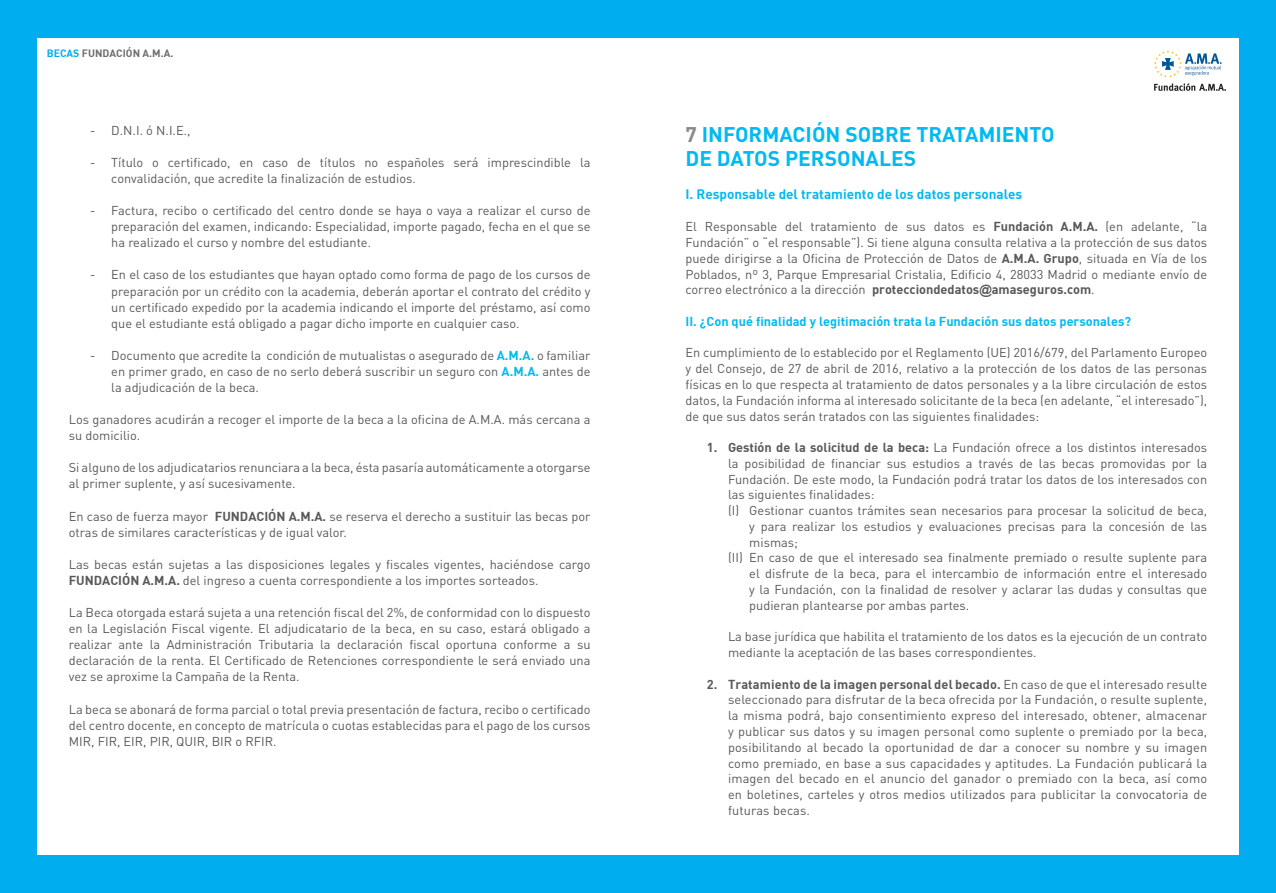
<style>
.page{position:relative;width:1276px;height:893px;background:#fff}
.page>*{position:absolute;margin:0;border:0;box-sizing:border-box;transform-origin:0 0}
.t1{font:700 21px "DIN";color:#00baf1}
.t2{font:13.5px "DIN Bold";color:#00baf1}
.t3{font:12.75px/15.8px "DIN";color:#57585a;text-align:justify}
.t4{font:12.75px "DIN Bold";color:#00baf1}
.t5{font:10.5px "DIN Bold";color:#6c6d70}
.s1{color:#00aeef}
.s2{font-family:"DIN Bold";color:#00baf1}
.s3{font-family:"DIN Bold"}
.s4{color:#87898c}
.s5{font-family:"Arial";font-weight:700}
</style>
<div class="page">
<div style="left:0;top:0;width:639px;height:893px;background:#00aeef"></div>
<div style="left:639px;top:0;width:637px;height:893px;background:#00aeef"></div>
<div style="left:675px;top:38px;width:563px;height:817px;background:#fff"></div>
<div style="left:38px;top:38px;width:649px;height:817px;background:#fff"></div>
<svg style="left:1154px;top:51px;width:67px;height:26px"></svg>
<svg style="left:1154px;top:83px;width:72px;height:8px"></svg>
<p class="t5" style="left:47px;top:47px;width:128px"><span class="s1">BECAS</span> FUNDACIÓN A.M.A.</p>
<p class="t3" style="left:90px;top:122px;width:102px">- D.N.I. ó N.I.E.,</p>
<p class="t3" style="left:111px;top:154px;width:481px;text-indent:-21px">- Título o certificado, en caso de títulos no españoles será imprescindible la convalidación, que acredite la finalización de estudios.</p>
<p class="t3" style="left:111px;top:202px;width:481px;text-indent:-21px">- Factura, recibo o certificado del centro donde se haya o vaya a realizar el curso de preparación del examen, indicando: Especialidad, importe pagado, fecha en el que se ha realizado el curso y nombre del estudiante.</p>
<p class="t3" style="left:111px;top:267px;width:481px;text-indent:-21px">- En el caso de los estudiantes que hayan optado como forma de pago de los cursos de preparación por un crédito con la academia, deberán aportar el contrato del crédito y un certificado expedido por la academia indicando el importe del préstamo, así como que el estudiante está obligado a pagar dicho importe en cualquier caso.</p>
<p class="t3" style="left:111px;top:347px;width:481px;text-indent:-21px">- Documento que acredite la condición de mutualistas o asegurado de <span class="s2">A.M.A.</span> o familiar en primer grado, en caso de no serlo deberá suscribir un seguro con <span class="s2">A.M.A.</span> antes de la adjudicación de la beca.</p>
<p class="t3" style="left:69px;top:411px;width:523px">Los ganadores acudirán a recoger el importe de la beca a la oficina de A.M.A. más cercana a su domicilio.</p>
<p class="t3" style="left:69px;top:459px;width:523px">Si alguno de los adjudicatarios renunciara a la beca, ésta pasaría automáticamente a otorgarse al primer suplente, y así sucesivamente.</p>
<p class="t3" style="left:69px;top:508px;width:523px">En caso de fuerza mayor <span class="s3">FUNDACIÓN A.M.A.</span> se reserva el derecho a sustituir las becas por otras de similares características y de igual valor.</p>
<p class="t3" style="left:69px;top:556px;width:523px">Las becas están sujetas a las disposiciones legales y fiscales vigentes, haciéndose cargo<br><span class="s3">FUNDACIÓN A.M.A.</span> del ingreso a cuenta correspondiente a los importes sorteados.</p>
<p class="t3" style="left:69px;top:604px;width:523px">La Beca otorgada estará sujeta a una retención fiscal del 2%, de conformidad con lo dispuesto en la Legislación Fiscal vigente. El adjudicatario de la beca, en su caso, estará obligado a realizar ante la Administración Tributaria la declaración fiscal oportuna conforme a su declaración de la renta. El Certificado de Retenciones correspondiente le será enviado una vez se aproxime la Campaña de la Renta.</p>
<p class="t3" style="left:69px;top:700px;width:523px;line-height:16.5px">La beca se abonará de forma parcial o total previa presentación de factura, recibo o certificado del centro docente, en concepto de matrícula o cuotas establecidas para el pago de los cursos MIR, FIR, EIR, PIR, QUIR, BIR o RFIR.</p>
<p class="t1" style="left:685px;top:121px;width:371px"><span class="s4">7</span> INFORMACIÓN SOBRE TRATAMIENTO</p>
<p class="t1" style="left:685px;top:145px;width:232px">DE DATOS PERSONALES</p>
<p class="t2" style="left:685px;top:185px;width:338px">I. Responsable del tratamiento de los datos personales</p>
<p class="t3" style="left:685px;top:218px;width:523px">El Responsable del tratamiento de sus datos es <span class="s3">Fundación A.M.A.</span> (en adelante, “la Fundación” o “el responsable”). Si tiene alguna consulta relativa a la protección de sus datos puede dirigirse a la Oficina de Protección de Datos de <span class="s3">A.M.A. Grupo</span>, situada en Vía de los Poblados, nº 3, Parque Empresarial Cristalia, Edificio 4, 28033 Madrid o mediante envío de correo electrónico a la dirección <span class="s3">protecciondedatos</span><span class="s5">@</span><span class="s3">amaseguros.com</span>.</p>
<p class="t4" style="left:685px;top:313px;width:447px">II. ¿Con qué finalidad y legitimación trata la Fundación sus datos personales?</p>
<p class="t3" style="left:685px;top:345px;width:523px">En cumplimiento de lo establecido por el Reglamento (UE) 2016/679, del Parlamento Europeo y del Consejo, de 27 de abril de 2016, relativo a la protección de los datos de las personas físicas en lo que respecta al tratamiento de datos personales y a la libre circulación de estos datos, la Fundación informa al interesado solicitante de la beca (en adelante, “el interesado”), de que sus datos serán tratados con las siguientes finalidades:</p>
<p class="t3" style="left:728px;top:439px;width:481px;text-indent:-21px"><span class="s3">1. Gestión de la solicitud de la beca:</span> La Fundación ofrece a los distintos interesados la posibilidad de financiar sus estudios a través de las becas promovidas por la Fundación. De este modo, la Fundación podrá tratar los datos de los interesados con las siguientes finalidades:</p>
<p class="t3" style="left:749px;top:502px;width:459px;text-indent:-21px">(I) Gestionar cuantos trámites sean necesarios para procesar la solicitud de beca, y para realizar los estudios y evaluaciones precisas para la concesión de las mismas;</p>
<p class="t3" style="left:749px;top:550px;width:459px;text-indent:-21px">(II) En caso de que el interesado sea finalmente premiado o resulte suplente para el disfrute de la beca, para el intercambio de información entre el interesado y la Fundación, con la finalidad de resolver y aclarar las dudas y consultas que pudieran plantearse por ambas partes.</p>
<p class="t3" style="left:728px;top:629px;width:481px">La base jurídica que habilita el tratamiento de los datos es la ejecución de un contrato mediante la aceptación de las bases correspondientes.</p>
<p class="t3" style="left:728px;top:676px;width:481px;text-indent:-21px"><span class="s3">2. Tratamiento de la imagen personal del becado.</span> En caso de que el interesado resulte seleccionado para disfrutar de la beca ofrecida por la Fundación, o resulte suplente, la misma podrá, bajo consentimiento expreso del interesado, obtener, almacenar y publicar sus datos y su imagen personal como suplente o premiado por la beca, posibilitando al becado la oportunidad de dar a conocer su nombre y su imagen como premiado, en base a sus capacidades y aptitudes. La Fundación publicará la imagen del becado en el anuncio del ganador o premiado con la beca, así como en boletines, carteles y otros medios utilizados para publicitar la convocatoria de futuras becas.</p>
</div>
